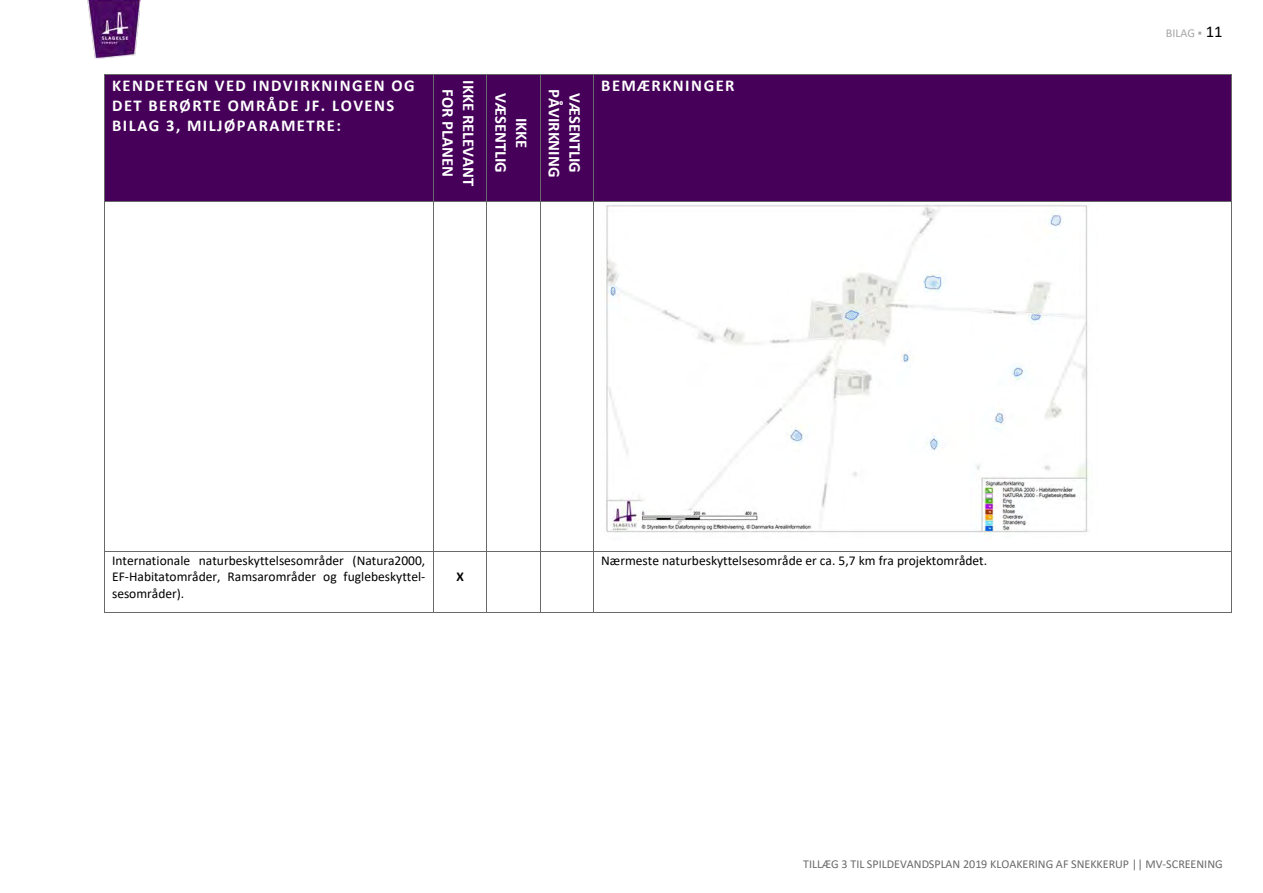
<style>
.page{position:relative;width:1263px;height:893px;background:#fff}
.page>*{position:absolute;margin:0;border:0;box-sizing:border-box;transform-origin:0 0}
.t1{font:700 16.5px/20.1px "Calibri";letter-spacing:.085em;color:#fff}
.t2{font:700 16.5px "Calibri";color:#fff}
.t3{font:700 16.5px "Calibri";letter-spacing:-.005em;color:#fff}
.t4{font:13.5px/16.5px "Calibri";color:#000;text-align:justify}
.t5{font:700 13.5px "Calibri";color:#000}
.t6{font:12px "Calibri";color:#696969}
.t7{font:12px "Calibri";color:#a6a6a6}
.s1{font-size:16.5px;color:#000}
</style>
<div class="page">
<img style="left:88px;top:0;width:53px;height:58px">
<div style="left:104px;top:75px;width:329px;height:126px;background:#46005a"></div>
<div style="left:434px;top:75px;width:53px;height:116px;background:#46005a"></div>
<div style="left:487px;top:75px;width:53px;height:116px;background:#46005a"></div>
<div style="left:540px;top:75px;width:53px;height:126px;background:#46005a"></div>
<div style="left:593px;top:75px;width:638px;height:126px;background:#46005a"></div>
<hr style="left:104px;top:74px;width:329px;height:1px;background:#696969">
<hr style="left:434px;top:74px;width:52px;height:1px;background:#696969">
<hr style="left:487px;top:74px;width:53px;height:1px;background:#696969">
<hr style="left:540px;top:74px;width:53px;height:1px;background:#696969">
<hr style="left:593px;top:74px;width:638px;height:1px;background:#696969">
<div style="left:104px;top:191px;width:330px;height:11px;background:#46005a"></div>
<hr style="left:104px;top:75px;width:1px;height:127px;background:#696969">
<div style="left:434px;top:191px;width:53px;height:11px;background:#46005a"></div>
<hr style="left:433px;top:75px;width:1px;height:127px;background:#696969">
<div style="left:487px;top:191px;width:53px;height:11px;background:#46005a"></div>
<hr style="left:486px;top:75px;width:1px;height:127px;background:#696969">
<div style="left:540px;top:191px;width:53px;height:11px;background:#46005a"></div>
<hr style="left:540px;top:75px;width:1px;height:127px;background:#696969">
<div style="left:593px;top:191px;width:638px;height:11px;background:#46005a"></div>
<hr style="left:593px;top:75px;width:1px;height:127px;background:#696969">
<hr style="left:1231px;top:75px;width:1px;height:127px;background:#696969">
<hr style="left:104px;top:202px;width:329px;height:1px;background:#696969">
<hr style="left:434px;top:202px;width:52px;height:1px;background:#696969">
<hr style="left:487px;top:202px;width:53px;height:1px;background:#696969">
<hr style="left:540px;top:202px;width:53px;height:1px;background:#696969">
<hr style="left:593px;top:202px;width:638px;height:1px;background:#696969">
<hr style="left:104px;top:202px;width:1px;height:349px;background:#696969">
<hr style="left:433px;top:202px;width:1px;height:349px;background:#696969">
<hr style="left:486px;top:202px;width:1px;height:349px;background:#696969">
<hr style="left:540px;top:202px;width:1px;height:349px;background:#696969">
<hr style="left:593px;top:202px;width:1px;height:349px;background:#696969">
<hr style="left:1231px;top:202px;width:1px;height:349px;background:#696969">
<hr style="left:104px;top:551px;width:329px;height:1px;background:#696969">
<hr style="left:434px;top:551px;width:52px;height:1px;background:#696969">
<hr style="left:487px;top:551px;width:53px;height:1px;background:#696969">
<hr style="left:540px;top:551px;width:53px;height:1px;background:#696969">
<hr style="left:593px;top:551px;width:638px;height:1px;background:#696969">
<hr style="left:104px;top:552px;width:1px;height:60px;background:#696969">
<hr style="left:104px;top:612px;width:329px;height:1px;background:#696969">
<hr style="left:433px;top:552px;width:1px;height:60px;background:#696969">
<hr style="left:434px;top:612px;width:52px;height:1px;background:#696969">
<hr style="left:486px;top:552px;width:1px;height:60px;background:#696969">
<hr style="left:487px;top:612px;width:53px;height:1px;background:#696969">
<hr style="left:540px;top:552px;width:1px;height:60px;background:#696969">
<hr style="left:540px;top:612px;width:53px;height:1px;background:#696969">
<hr style="left:593px;top:552px;width:1px;height:60px;background:#696969">
<hr style="left:593px;top:612px;width:638px;height:1px;background:#696969">
<hr style="left:1231px;top:552px;width:1px;height:60px;background:#696969">
<img style="left:601px;top:202px;width:496px;height:333px">
<p class="t1" style="left:112px;top:75px;width:304px">KENDETEGN VED INDVIRKNINGEN OG<br>DET BERØRTE OMRÅDE JF. LOVENS<br>BILAG 3, MILJØPARAMETRE:</p>
<p class="t3" style="left:480px;top:80px;width:107px;rotate:90deg">IKKE RELEVANT</p>
<p class="t2" style="left:460px;top:89px;width:89px;rotate:90deg">FOR PLANEN</p>
<p class="t2" style="left:513px;top:93px;width:81px;rotate:90deg">VÆSENTLIG</p>
<p class="t2" style="left:566px;top:89px;width:89px;rotate:90deg">PÅVIRKNING</p>
<p class="t2" style="left:587px;top:93px;width:81px;rotate:90deg">VÆSENTLIG</p>
<p class="t1" style="left:532px;top:118px;width:32px;rotate:90deg">IKKE</p>
<p class="t1" style="left:601px;top:75px;width:135px">BEMÆRKNINGER</p>
<p class="t7" style="left:1166px;top:24px;width:58px">BILAG ▪ <span class="s1">11</span></p>
<p class="t4" style="left:112px;top:552px;width:315px">Internationale naturbeskyttelsesområder (Natura2000, EF-Habitatområder, Ramsarområder og fuglebeskyttel&shy;sesområder).</p>
<p class="t5" style="left:456px;top:567px;width:9px">X</p>
<p class="t4" style="left:601px;top:552px;width:387px">Nærmeste naturbeskyttelsesområde er ca. 5,7 km fra projektområdet.</p>
<p class="t6" style="left:803px;top:856px;width:421px">TILLÆG 3 TIL SPILDEVANDSPLAN 2019 KLOAKERING AF SNEKKERUP || MV-SCREENING</p>
</div>
